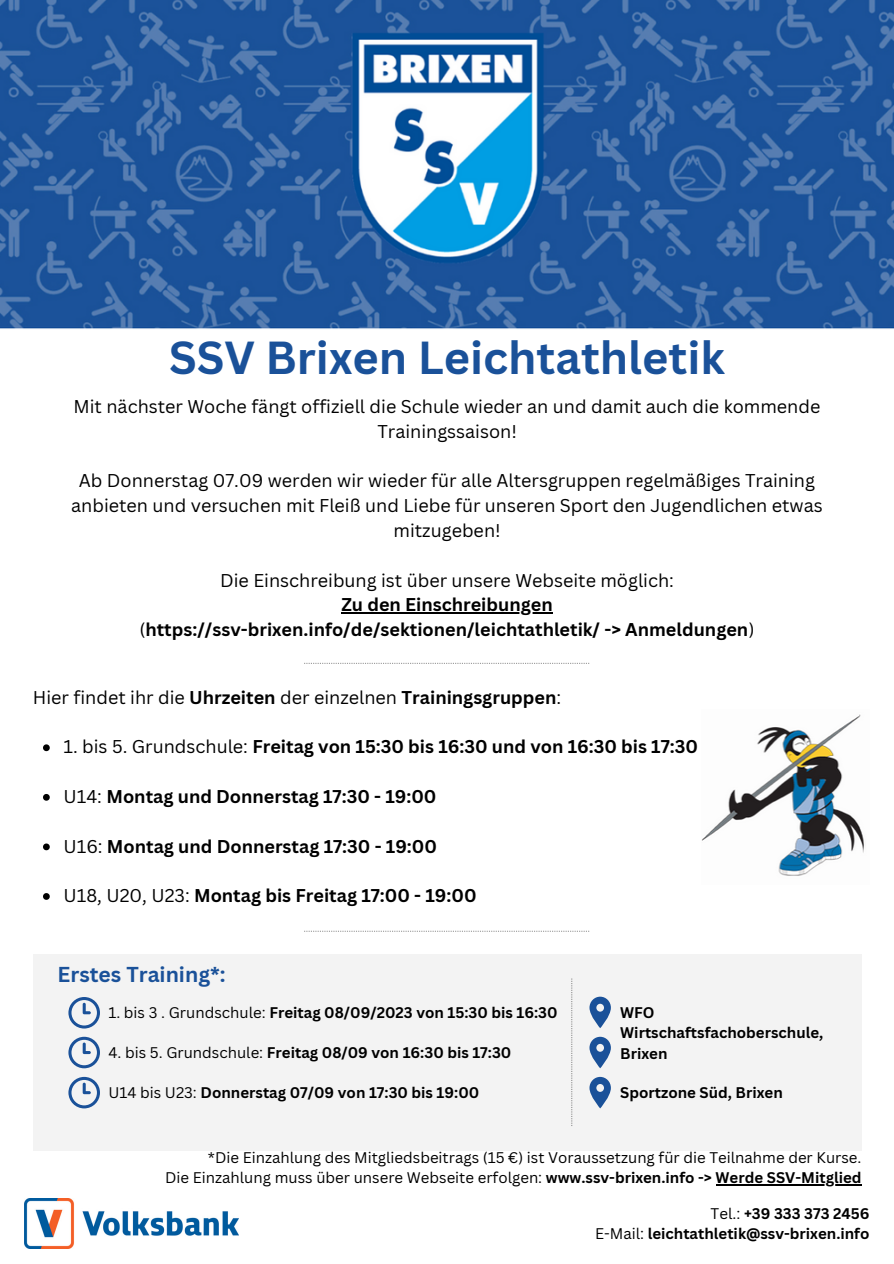
<style>
.page{position:relative;width:894px;height:1264px;background:#fff}
.page>*{position:absolute;margin:0;border:0;box-sizing:border-box;transform-origin:0 0}
.t1{font:700 45px "Canva Sans";color:#1a5199}
.t2{font:700 21px "Canva Sans";color:#1a5199}
.t3{font:18px/24.8px "Canva Sans";color:#000;text-align:center}
.t4{font:700 18px "Canva Sans";color:#000}
.t5{font:700 15px "Canva Sans";color:#000}
.t6{font:15px "Canva Sans";color:#000}
.s1{font-weight:400}
.s2{font-weight:700}
</style>
<div class="page">
<img style="left:0;top:0;width:893px;height:329px">
<div style="left:33px;top:954px;width:828px;height:196px;background:#f3f3f3"></div>
<hr style="left:341px;top:612px;width:211px;height:1px;background:#000">
<svg style="left:304px;top:663px;width:285px;height:1px"></svg>
<svg style="left:304px;top:930px;width:285px;height:1px"></svg>
<svg style="left:68px;top:997px;width:32px;height:31px"></svg>
<svg style="left:68px;top:1036px;width:32px;height:32px"></svg>
<svg style="left:589px;top:1076px;width:21px;height:32px"></svg>
<img style="left:702px;top:714px;width:162px;height:162px">
<img style="left:25px;top:1198px;width:214px;height:50px">
<svg style="left:43px;top:744px;width:7px;height:7px"></svg>
<svg style="left:43px;top:794px;width:7px;height:6px"></svg>
<svg style="left:43px;top:843px;width:7px;height:7px"></svg>
<svg style="left:43px;top:893px;width:7px;height:6px"></svg>
<hr style="left:715px;top:1184px;width:146px;height:1px;background:#000">
<svg style="left:68px;top:1076px;width:32px;height:32px"></svg>
<svg style="left:589px;top:1036px;width:21px;height:32px"></svg>
<svg style="left:589px;top:996px;width:21px;height:32px"></svg>
<svg style="left:571px;top:978px;width:1px;height:146px"></svg>
<p class="t1" style="left:169px;top:326px;width:557px">SSV Brixen Leichtathletik</p>
<p class="t3" style="left:74px;top:393px;width:748px">Mit nächster Woche fängt offiziell die Schule wieder an und damit auch die kommende<br>Trainingssaison!</p>
<p class="t3" style="left:71px;top:468px;width:752px">Ab Donnerstag 07.09 werden wir wieder für alle Altersgruppen regelmäßiges Training anbieten und versuchen mit Fleiß und Liebe für unseren Sport den Jugendlichen etwas mitzugeben!</p>
<p class="t3" style="left:220px;top:567px;width:455px">Die Einschreibung ist über unsere Webseite möglich:</p>
<p class="t4" style="left:341px;top:592px;width:213px">Zu den Einschreibungen</p>
<p class="t4" style="left:139px;top:617px;width:616px"><span class="s1">(</span>https://ssv-brixen.info/de/sektionen/leichtathletik/ -&gt; Anmeldungen<span class="s1">)</span></p>
<p class="t3" style="left:33px;top:684px;width:529px">Hier findet ihr die <span class="s2">Uhrzeiten</span> der einzelnen <span class="s2">Trainingsgruppen</span>:</p>
<p class="t4" style="left:63px;top:734px;width:636px"><span class="s1">1. bis 5. Grundschule:</span> Freitag von 15:30 bis 16:30 und von 16:30 bis 17:30</p>
<p class="t4" style="left:63px;top:783px;width:374px"><span class="s1">U14:</span> Montag und Donnerstag 17:30 - 19:00</p>
<p class="t4" style="left:63px;top:833px;width:375px"><span class="s1">U16:</span> Montag und Donnerstag 17:30 - 19:00</p>
<p class="t4" style="left:63px;top:882px;width:414px"><span class="s1">U18, U20, U23:</span> Montag bis Freitag 17:00 - 19:00</p>
<p class="t2" style="left:58px;top:959px;width:169px">Erstes Training*:</p>
<p class="t5" style="left:108px;top:1002px;width:450px"><span class="s1">1. bis 3 . Grundschule:</span> Freitag 08/09/2023 von 15:30 bis 16:30</p>
<p class="t5" style="left:108px;top:1041px;width:404px"><span class="s1">4. bis 5. Grundschule:</span> Freitag 08/09 von 16:30 bis 17:30</p>
<p class="t5" style="left:108px;top:1082px;width:372px"><span class="s1">U14 bis U23:</span> Donnerstag 07/09 von 17:30 bis 19:00</p>
<p class="t5" style="left:620px;top:1002px;width:36px">WFO</p>
<p class="t5" style="left:620px;top:1022px;width:204px">Wirtschaftsfachoberschule,</p>
<p class="t5" style="left:620px;top:1042px;width:49px">Brixen</p>
<p class="t5" style="left:620px;top:1082px;width:164px">Sportzone Süd, Brixen</p>
<p class="t6" style="left:208px;top:1146px;width:655px">*Die Einzahlung des Mitgliedsbeitrags (15 €) ist Voraussetzung für die Teilnahme der Kurse.</p>
<p class="t6" style="left:165px;top:1167px;width:697px">Die Einzahlung muss über unsere Webseite erfolgen: <span class="s2">www.ssv-brixen.info -&gt; Werde SSV-Mitglied</span></p>
<p class="t5" style="left:710px;top:1202px;width:160px"><span class="s1">Tel.:</span> +39 333 373 2456</p>
<p class="t5" style="left:595px;top:1223px;width:276px"><span class="s1">E-Mail:</span> leichtathletik@ssv-brixen.info</p>
</div>
